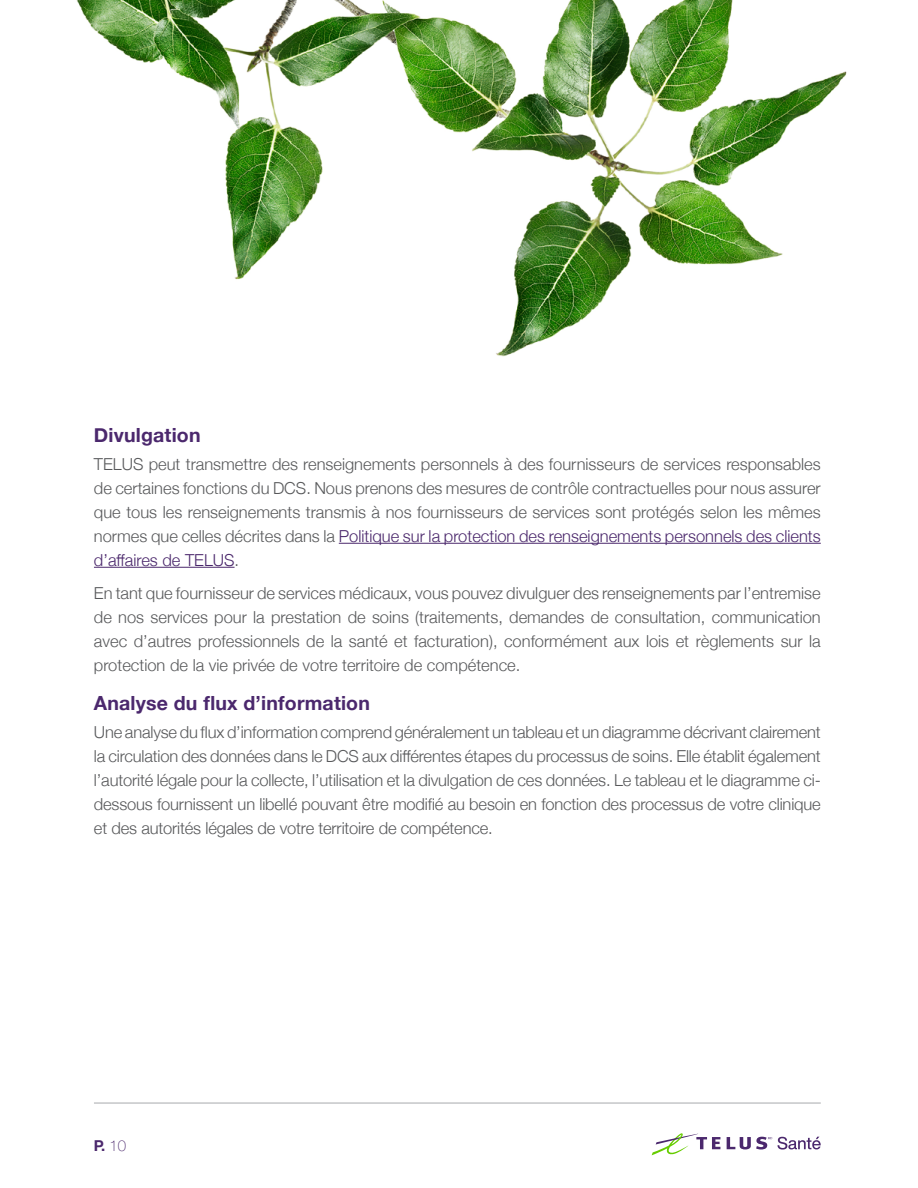
<style>
.page{position:relative;width:918px;height:1188px;background:#fff}
.page>*{position:absolute;margin:0;border:0;box-sizing:border-box;transform-origin:0 0}
.sub_header{font:700 19.5px "Helvetica Neue";letter-spacing:.01em;color:#4b286d}
.body{font:300 16.5px/24px "Helvetica Neue";color:#58595b;text-align:justify}
.t1{font:700 15px "Helvetica Neue";color:#4b286d}
.s1{color:#4b286c}
.s2{font-weight:100}
</style>
<div class="page">
<hr style="left:94px;top:1103px;width:727px;height:1px;background:#a7a9ac">
<svg style="left:652px;top:1133px;width:68px;height:22px"></svg>
<svg style="left:727px;top:1137px;width:45px;height:13px"></svg>
<svg style="left:778px;top:1137px;width:43px;height:13px"></svg>
<img style="left:76px;top:0;width:771px;height:357px">
<hr style="left:339px;top:543px;width:482px;height:1px;background:#4b286c">
<hr style="left:94px;top:567px;width:141px;height:1px;background:#4b286c">
<p class="sub_header" style="left:94px;top:423px;width:108px">Divulgation</p>
<p class="body" style="left:94px;top:451px;width:728px">TELUS peut transmettre des renseignements personnels à des fournisseurs de services responsables de certaines fonctions du DCS. Nous prenons des mesures de contrôle contractuelles pour nous assurer que tous les renseignements transmis à nos fournisseurs de services sont protégés selon les mêmes normes que celles décrites dans la <span class="s1">Politique sur la protection des renseignements personnels des clients d’affaires de TELUS</span>.</p>
<p class="body" style="left:94px;top:580px;width:728px">En tant que fournisseur de services médicaux, vous pouvez divulguer des renseignements par l’entremise de nos services pour la prestation de soins (traitements, demandes de consultation, communication avec d’autres professionnels de la santé et facturation), conformément aux lois et règlements sur la protection de la vie privée de votre territoire de compétence.</p>
<p class="sub_header" style="left:94px;top:691px;width:278px">Analyse du flux d’information</p>
<p class="body" style="left:94px;top:719px;width:728px">Une analyse du flux d’information comprend généralement un tableau et un diagramme décrivant clairement la circulation des données dans le DCS aux différentes étapes du processus de soins. Elle établit également l’autorité légale pour la collecte, l’utilisation et la divulgation de ces données. Le tableau et le diagramme ci&shy;dessous fournissent un libellé pouvant être modifié au besoin en fonction des processus de votre clinique et des autorités légales de votre territoire de compétence.</p>
<p class="t1" style="left:94px;top:1136px;width:34px">P. <span class="s2">10</span></p>
</div>
